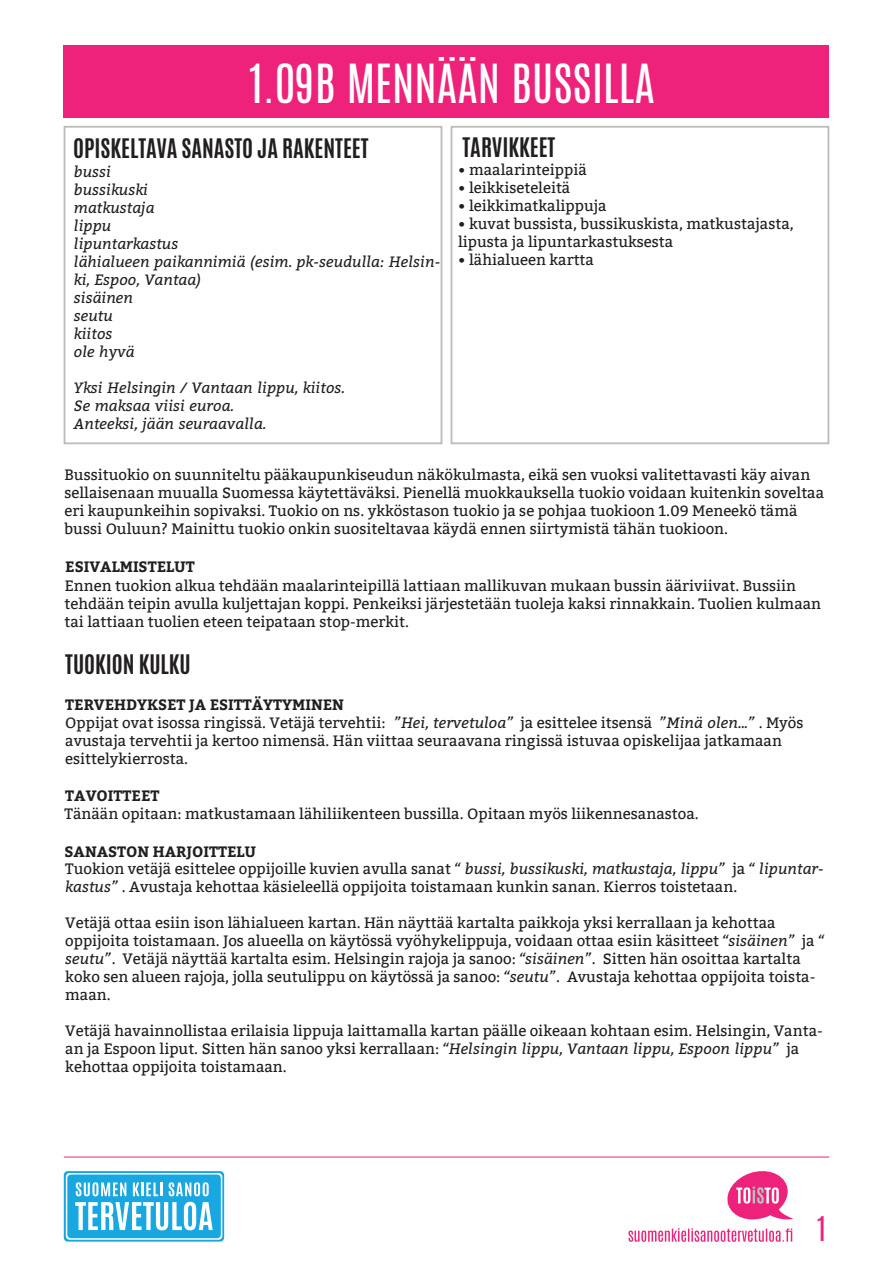
<style>
.page{position:relative;width:893px;height:1263px;background:#fff}
.page>*{position:absolute;margin:0;border:0;box-sizing:border-box;transform-origin:0 0}
.t1{font:45px "Antonio";color:#fff}
.t2{font:28.5px "Antonio";color:#ee227b}
.t3{font:700 22.5px "Antonio";color:#211e1e}
.t4{font:15px/18px "Bitter";color:#211e1e}
.t5{font:italic 15px/18px "Bitter";color:#211e1e}
.t6{font:700 15px "Bitter";color:#211e1e}
.s1{font-weight:700}
.s2{font-style:italic}
</style>
<div class="page">
<svg style="left:64px;top:1171px;width:160px;height:70px"></svg>
<svg style="left:66px;top:1173px;width:156px;height:67px"></svg>
<hr style="left:64px;top:1157px;width:765px;height:1px;background:#ee227b">
<div style="left:64px;top:46px;width:765px;height:72px;background:#ee227b"></div>
<div style="left:64px;top:126px;width:378px;height:318px;border:2px solid #bcbdbf"></div>
<div style="left:451px;top:126px;width:378px;height:318px;border:2px solid #bcbdbf"></div>
<svg style="left:628px;top:1171px;width:165px;height:71px"></svg>
<h1 class="t1" style="left:249px;top:51px;width:408px">1.09B MENNÄÄN BUSSILLA</h1>
<h3 class="t3" style="left:73px;top:131px;width:297px">OPISKELTAVA SANASTO JA RAKENTEET</h3>
<p class="t5" style="left:74px;top:162px;width:368px">bussi<br>bussikuski<br>matkustaja<br>lippu<br>lipuntarkastus<br>lähialueen paikannimiä (esim. pk-seudulla: Helsin&shy;ki, Espoo, Vantaa)<br>sisäinen<br>seutu<br>kiitos<br>ole hyvä</p>
<p class="t5" style="left:74px;top:378px;width:272px">Yksi Helsingin / Vantaan lippu, kiitos.<br>Se maksaa viisi euroa.<br>Anteeksi, jään seuraavalla.</p>
<h3 class="t3" style="left:463px;top:130px;width:94px">TARVIKKEET</h3>
<p class="t4" style="left:458px;top:160px;width:130px">• maalarinteippiä</p>
<p class="t4" style="left:458px;top:178px;width:114px">• leikkiseteleitä</p>
<p class="t4" style="left:458px;top:196px;width:150px">• leikkimatkalippuja</p>
<p class="t4" style="left:458px;top:214px;width:337px">• kuvat bussista, bussikuskista, matkustajasta, lipusta ja lipuntarkastuksesta</p>
<p class="t4" style="left:458px;top:250px;width:137px">• lähialueen kartta</p>
<p class="t4" style="left:65px;top:466px;width:761px">Bussituokio on suunniteltu pääkaupunkiseudun näkökulmasta, eikä sen vuoksi valitettavasti käy aivan sellaisenaan muualla Suomessa käytettäväksi. Pienellä muokkauksella tuokio voidaan kuitenkin soveltaa eri kaupunkeihin sopivaksi. Tuokio on ns. ykköstason tuokio ja se pohjaa tuokioon 1.09 Meneekö tämä bussi Ouluun? Mainittu tuokio onkin suositeltavaa käydä ennen siirtymistä tähän tuokioon.</p>
<p class="t6" style="left:65px;top:557px;width:131px">ESIVALMISTELUT</p>
<p class="t4" style="left:65px;top:577px;width:758px">Ennen tuokion alkua tehdään maalarinteipillä lattiaan mallikuvan mukaan bussin ääriviivat. Bussiin tehdään teipin avulla kuljettajan koppi. Penkeiksi järjestetään tuoleja kaksi rinnakkain. Tuolien kulmaan tai lattiaan tuolien eteen teipataan stop-merkit.</p>
<h3 class="t3" style="left:65px;top:647px;width:127px">TUOKION KULKU</h3>
<p class="t4" style="left:65px;top:695px;width:740px"><span class="s1">TERVEHDYKSET JA ESITTÄYTYMINEN<br></span>Oppijat ovat isossa ringissä. Vetäjä tervehtii: <span class="s2">”Hei, tervetuloa”</span> ja esittelee itsensä <span class="s2">”Minä olen...”</span> . Myös avustaja tervehtii ja kertoo nimensä. Hän viittaa seuraavana ringissä istuvaa opiskelijaa jatkamaan esittelykierrosta.</p>
<p class="t6" style="left:65px;top:787px;width:96px">TAVOITTEET</p>
<p class="t4" style="left:65px;top:805px;width:636px">Tänään opitaan: matkustamaan lähiliikenteen bussilla. Opitaan myös liikennesanastoa.</p>
<p class="t4" style="left:65px;top:843px;width:761px"><span class="s1">SANASTON HARJOITTELU<br></span>Tuokion vetäjä esittelee oppijoille kuvien avulla sanat <span class="s2">“ bussi, bussikuski, matkustaja, lippu”</span> ja <span class="s2">“ lipuntar&shy;kastus”</span> . Avustaja kehottaa käsieleellä oppijoita toistamaan kunkin sanan. Kierros toistetaan.</p>
<p class="t4" style="left:65px;top:914px;width:760px">Vetäjä ottaa esiin ison lähialueen kartan. Hän näyttää kartalta paikkoja yksi kerrallaan ja kehottaa oppijoita toistamaan. Jos alueella on käytössä vyöhykelippuja, voidaan ottaa esiin käsitteet <span class="s2">“sisäinen”</span> ja <span class="s2">“ seutu”</span>. Vetäjä näyttää kartalta esim. Helsingin rajoja ja sanoo: <span class="s2">“sisäinen”</span>. Sitten hän osoittaa kartalta koko sen alueen rajoja, jolla seutulippu on käytössä ja sanoo: <span class="s2">“seutu”</span>. Avustaja kehottaa oppijoita toista&shy;maan.</p>
<p class="t4" style="left:65px;top:1022px;width:759px">Vetäjä havainnollistaa erilaisia lippuja laittamalla kartan päälle oikeaan kohtaan esim. Helsingin, Vanta&shy;an ja Espoon liput. Sitten hän sanoo yksi kerrallaan: <span class="s2">“Helsingin lippu, Vantaan lippu, Espoon lippu”</span> ja kehottaa oppijoita toistamaan.</p>
<h2 class="t2" style="left:817px;top:1208px;width:10px">1</h2>
</div>
